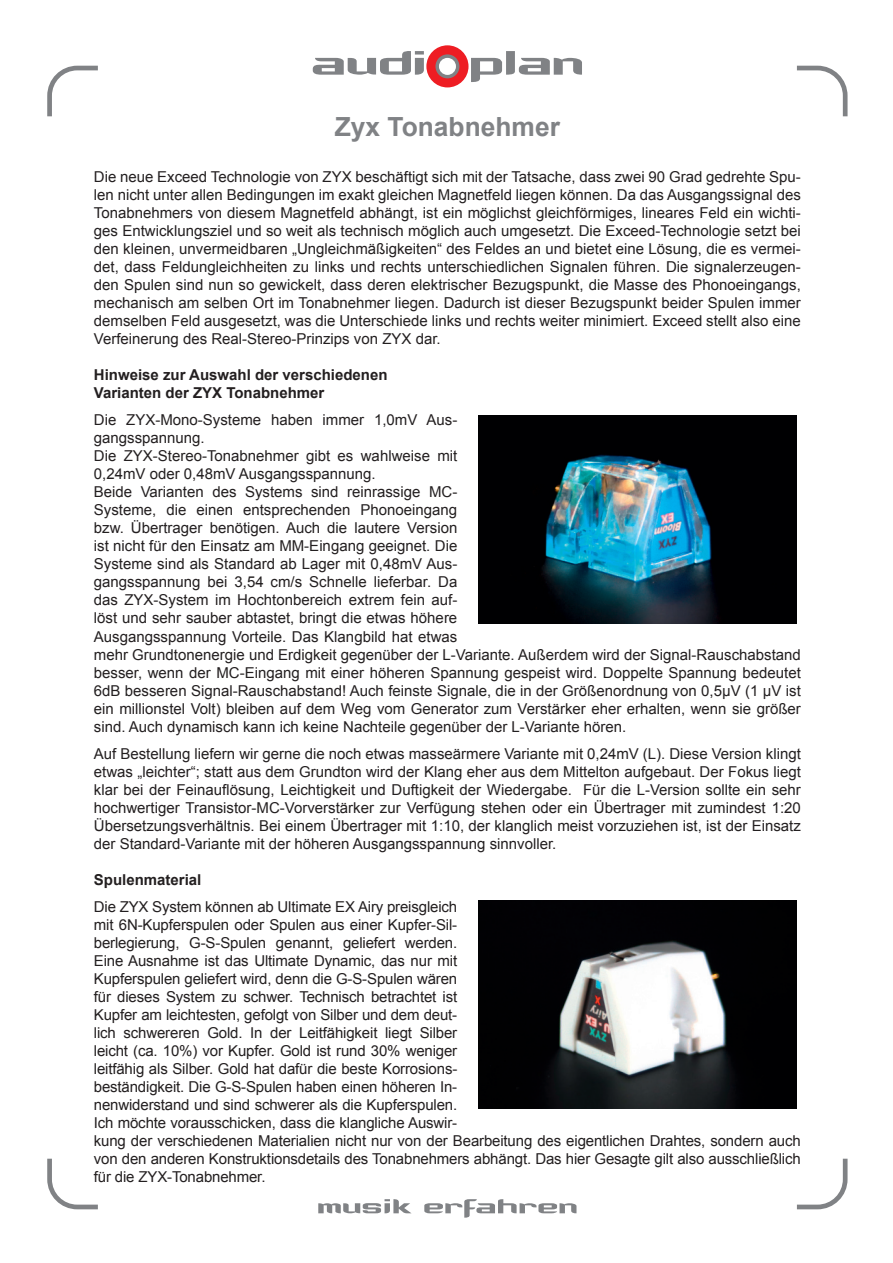
<style>
.page{position:relative;width:893px;height:1263px;background:#fff}
.page>*{position:absolute;margin:0;border:0;box-sizing:border-box;transform-origin:0 0}
.t1{font:700 26.4px "Arial";color:#808285}
.t2{font:15px/18px "Arial";color:#231f20;text-align:justify}
.t3{font:700 15px/18px "Arial";color:#231f20}
</style>
<div class="page">
<svg style="left:313px;top:45px;width:269px;height:42px"></svg>
<svg style="left:318px;top:1199px;width:93px;height:14px"></svg>
<svg style="left:424px;top:1199px;width:152px;height:18px"></svg>
<svg style="left:47px;top:66px;width:51px;height:50px"></svg>
<svg style="left:797px;top:1159px;width:50px;height:50px"></svg>
<svg style="left:797px;top:66px;width:50px;height:50px"></svg>
<svg style="left:47px;top:1159px;width:51px;height:50px"></svg>
<img style="left:479px;top:415px;width:318px;height:209px">
<img style="left:479px;top:900px;width:318px;height:208px">
<h1 class="t1" style="left:335px;top:109px;width:227px">Zyx Tonabnehmer</h1>
<p class="t2" style="left:94px;top:168px;width:709px">Die neue Exceed Technologie von ZYX beschäftigt sich mit der Tatsache, dass zwei 90 Grad gedrehte Spu&shy;len nicht unter allen Bedingungen im exakt gleichen Magnetfeld liegen können. Da das Ausgangssignal des Tonabnehmers von diesem Magnetfeld abhängt, ist ein möglichst gleichförmiges, lineares Feld ein wichti&shy;ges Entwicklungsziel und so weit als technisch möglich auch umgesetzt. Die Exceed-Technologie setzt bei den kleinen, unvermeidbaren „Ungleichmäßigkeiten“ des Feldes an und bietet eine Lösung, die es vermei&shy;det, dass Feldungleichheiten zu links und rechts unterschiedlichen Signalen führen. Die signalerzeugen&shy;den Spulen sind nun so gewickelt, dass deren elektrischer Bezugspunkt, die Masse des Phonoeingangs, mechanisch am selben Ort im Tonabnehmer liegen. Dadurch ist dieser Bezugspunkt beider Spulen immer demselben Feld ausgesetzt, was die Unterschiede links und rechts weiter minimiert. Exceed stellt also eine Verfeinerung des Real-Stereo-Prinzips von ZYX dar.</p>
<p class="t3" style="left:94px;top:367px;width:295px">Hinweise zur Auswahl der verschiedenen<br>Varianten der ZYX Tonabnehmer</p>
<p class="t2" style="left:94px;top:411px;width:709px;text-align:left">Die ZYX-Mono-Systeme haben immer 1,0mV Aus-<br>gangsspannung.<br>Die ZYX-Stereo-Tonabnehmer gibt es wahlweise mit<br>0,24mV oder 0,48mV Ausgangsspannung.<br>Beide Varianten des Systems sind reinrassige MC-<br>Systeme, die einen entsprechenden Phonoeingang<br>bzw. Übertrager benötigen. Auch die lautere Version<br>ist nicht für den Einsatz am MM-Eingang geeignet. Die<br>Systeme sind als Standard ab Lager mit 0,48mV Aus-<br>gangsspannung bei 3,54 cm/s Schnelle lieferbar. Da<br>das ZYX-System im Hochtonbereich extrem fein auf-<br>löst und sehr sauber abtastet, bringt die etwas höhere<br>Ausgangsspannung Vorteile. Das Klangbild hat etwas<br>mehr Grundtonenergie und Erdigkeit gegenüber der L-Variante. Außerdem wird der Signal-Rauschabstand besser, wenn der MC-Eingang mit einer höheren Spannung gespeist wird. Doppelte Spannung bedeutet 6dB besseren Signal-Rauschabstand! Auch feinste Signale, die in der Größenordnung von 0,5µV (1 µV ist ein millionstel Volt) bleiben auf dem Weg vom Generator zum Verstärker eher erhalten, wenn sie größer sind. Auch dynamisch kann ich keine Nachteile gegenüber der L-Variante hören.</p>
<p class="t2" style="left:94px;top:744px;width:709px">Auf Bestellung liefern wir gerne die noch etwas masseärmere Variante mit 0,24mV (L). Diese Version klingt etwas „leichter“; statt aus dem Grundton wird der Klang eher aus dem Mittelton aufgebaut. Der Fokus liegt klar bei der Feinauflösung, Leichtigkeit und Duftigkeit der Wiedergabe. Für die L-Version sollte ein sehr hochwertiger Transistor-MC-Vorverstärker zur Verfügung stehen oder ein Übertrager mit zumindest 1:20<br>Übersetzungsverhältnis. Bei einem Übertrager mit 1:10, der klanglich meist vorzuziehen ist, ist der Einsatz der Standard-Variante mit der höheren Ausgangsspannung sinnvoller.</p>
<p class="t3" style="left:94px;top:871px;width:109px">Spulenmaterial</p>
<p class="t2" style="left:94px;top:897px;width:708px;text-align:left">Die ZYX System können ab Ultimate EX Airy preisgleich<br>mit 6N-Kupferspulen oder Spulen aus einer Kupfer-Sil-<br>berlegierung, G-S-Spulen genannt, geliefert werden.<br>Eine Ausnahme ist das Ultimate Dynamic, das nur mit<br>Kupferspulen geliefert wird, denn die G-S-Spulen wären<br>für dieses System zu schwer. Technisch betrachtet ist<br>Kupfer am leichtesten, gefolgt von Silber und dem deut-<br>lich schwereren Gold. In der Leitfähigkeit liegt Silber<br>leicht (ca. 10%) vor Kupfer. Gold ist rund 30% weniger<br>leitfähig als Silber. Gold hat dafür die beste Korrosions-<br>beständigkeit. Die G-S-Spulen haben einen höheren In-<br>nenwiderstand und sind schwerer als die Kupferspulen.<br>Ich möchte vorausschicken, dass die klangliche Auswir-<br>kung der verschiedenen Materialien nicht nur von der Bearbeitung des eigentlichen Drahtes, sondern auch von den anderen Konstruktionsdetails des Tonabnehmers abhängt. Das hier Gesagte gilt also ausschließlich für die ZYX-Tonabnehmer.</p>
</div>
